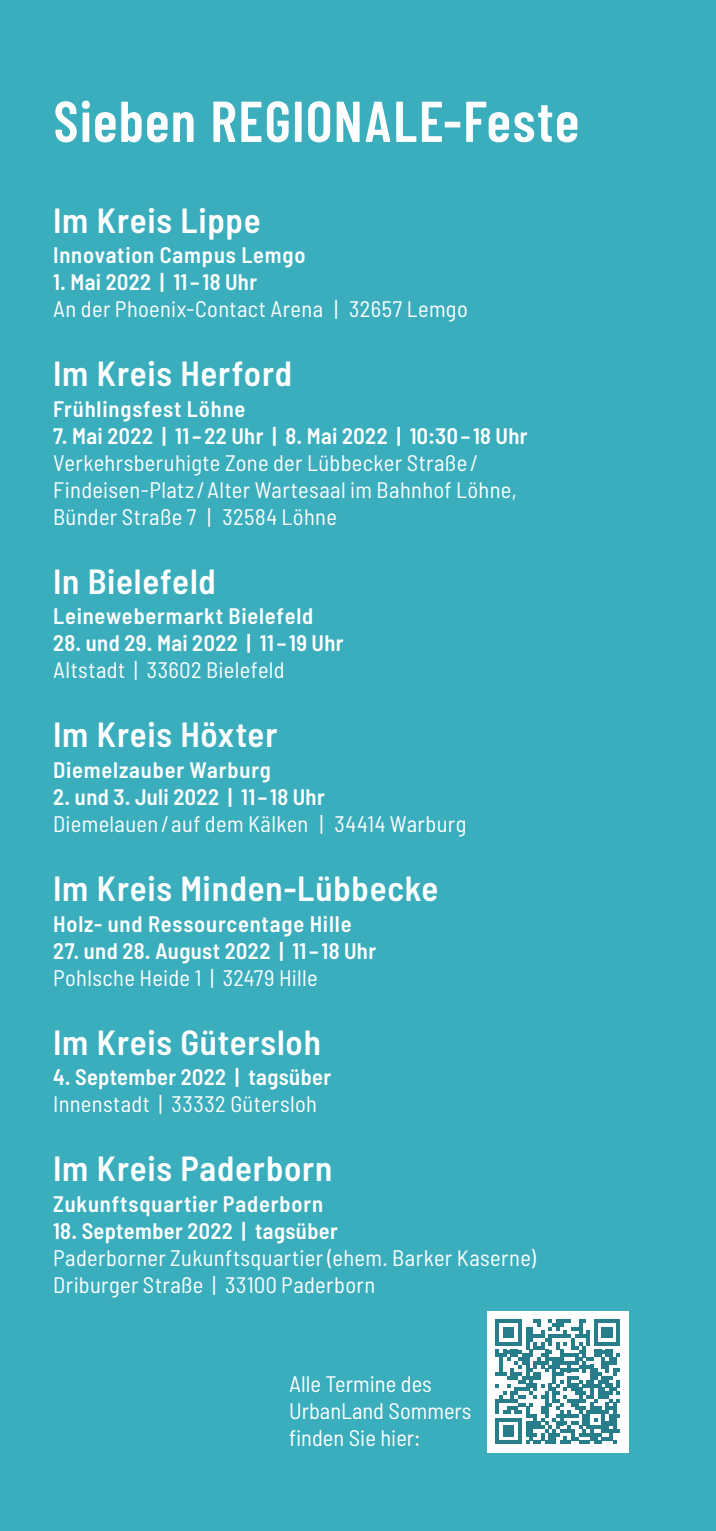
<style>
.page{position:relative;width:716px;height:1531px;background:#3baebd}
.page>*{position:absolute;margin:0;border:0;box-sizing:border-box;transform-origin:0 0}
.t1{font:600 57.5px "Barlow Condensed";letter-spacing:.02em;color:#fff}
.t2{font:600 semi-condensed 35px "Barlow";letter-spacing:.02em;color:#fff}
.t3{font:semi-condensed 22.5px/27px "Barlow";letter-spacing:.015em;color:#fff}
.t4{font:600 semi-condensed 22.5px "Barlow";letter-spacing:.025em;color:#fff}
</style>
<div class="page">
<div style="left:487px;top:1311px;width:142px;height:141px;background:#fff"></div>
<svg style="left:495px;top:1319px;width:125px;height:125px"></svg>
<h1 class="t1" style="left:53px;top:85px;width:527px">Sieben REGIONALE-Feste</h1>
<h2 class="t2" style="left:53px;top:198px;width:209px">Im Kreis Lippe</h2>
<p class="t4" style="left:53px;top:241px;width:254px">Innovation Campus Lemgo</p>
<p class="t4" style="left:53px;top:268px;width:205px">1. Mai 2022 | 11–18 Uhr</p>
<p class="t3" style="left:53px;top:295px;width:416px">An der Phoenix-Contact Arena | 32657 Lemgo</p>
<h2 class="t2" style="left:53px;top:352px;width:240px">Im Kreis Herford</h2>
<p class="t4" style="left:53px;top:395px;width:194px">Frühlingsfest Löhne</p>
<p class="t4" style="left:53px;top:422px;width:476px">7. Mai 2022 | 11–22 Uhr | 8. Mai 2022 | 10:30–18 Uhr</p>
<p class="t3" style="left:53px;top:449px;width:465px">Verkehrsberuhigte Zone der Lübbecker Straße /<br>Findeisen-Platz/Alter Wartesaal im Bahnhof Löhne,<br>Bünder Straße 7 | 32584 Löhne</p>
<h2 class="t2" style="left:53px;top:559px;width:164px">In Bielefeld</h2>
<p class="t4" style="left:53px;top:602px;width:262px">Leinewebermarkt Bielefeld</p>
<p class="t4" style="left:53px;top:629px;width:292px">28. und 29. Mai 2022 | 11–19 Uhr</p>
<p class="t3" style="left:53px;top:656px;width:233px">Altstadt | 33602 Bielefeld</p>
<h2 class="t2" style="left:53px;top:713px;width:226px">Im Kreis Höxter</h2>
<p class="t4" style="left:53px;top:756px;width:219px">Diemelzauber Warburg</p>
<p class="t4" style="left:53px;top:783px;width:273px">2. und 3. Juli 2022 | 11–18 Uhr</p>
<p class="t3" style="left:53px;top:810px;width:415px">Diemelauen/auf dem Kälken | 34414 Warburg</p>
<h2 class="t2" style="left:53px;top:867px;width:387px">Im Kreis Minden-Lübbecke</h2>
<p class="t4" style="left:53px;top:909px;width:300px">Holz- und Ressourcentage Hille</p>
<p class="t4" style="left:53px;top:936px;width:324px">27. und 28. August 2022 | 11–18 Uhr</p>
<p class="t3" style="left:53px;top:963px;width:266px">Pohlsche Heide 1 | 32479 Hille</p>
<h2 class="t2" style="left:53px;top:1020px;width:269px">Im Kreis Gütersloh</h2>
<p class="t4" style="left:53px;top:1063px;width:279px">4. September 2022 | tagsüber</p>
<p class="t3" style="left:53px;top:1090px;width:265px">Innenstadt | 33332 Gütersloh</p>
<h2 class="t2" style="left:53px;top:1147px;width:281px">Im Kreis Paderborn</h2>
<p class="t4" style="left:53px;top:1189px;width:271px">Zukunftsquartier Paderborn</p>
<p class="t4" style="left:53px;top:1216px;width:286px">18. September 2022 | tagsüber</p>
<p class="t3" style="left:53px;top:1243px;width:484px">Paderborner Zukunftsquartier (ehem. Barker Kaserne)<br>Driburger Straße | 33100 Paderborn</p>
<p class="t3" style="left:289px;top:1369px;width:184px">Alle Termine des<br>UrbanLand Sommers finden Sie hier:</p>
</div>
